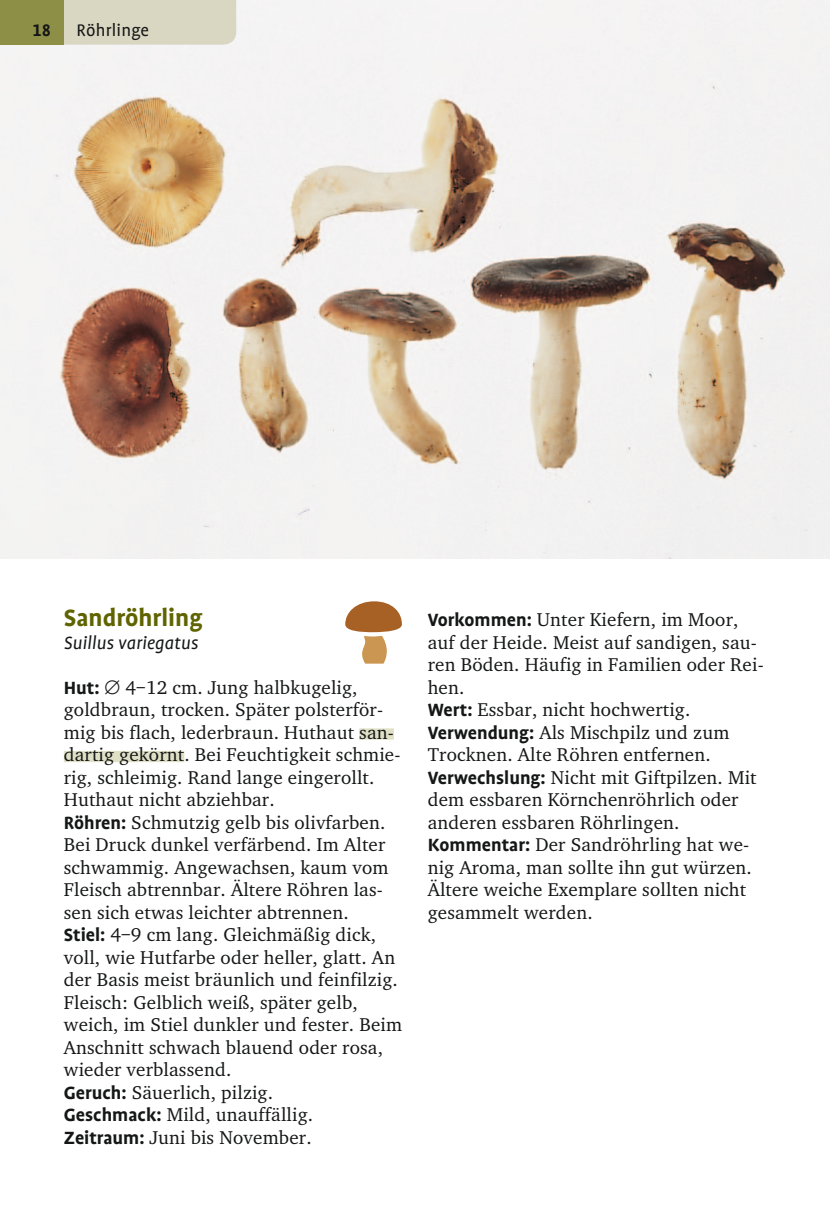
<style>
.page{position:relative;width:830px;height:1212px;background:#fff}
.page>*{position:absolute;margin:0;border:0;box-sizing:border-box;transform-origin:0 0}
.t1{font:700 27px "UV Profile Tab";color:#5f6400}
.t2{font:italic 20.25px "UV Profile Tab";color:#151616}
.t3{font:19.12px/22.5px "UV Charter";letter-spacing:.01em;color:#151616}
.t4{font:19.12px "UV Profile Tab";letter-spacing:.01em;color:#151616}
.t5{font:700 19.12px "UV Profile Tab";color:#151616}
.s1{font-family:"UV Profile Tab";font-weight:700;font-size:20.25px}
</style>
<div class="page">
<img style="left:0;top:0;width:829px;height:558px">
<div style="left:359px;top:728px;width:35px;height:12px;background:#e0e0c6"></div>
<div style="left:64px;top:751px;width:120px;height:11px;background:#e0e0c6"></div>
<svg style="left:345px;top:601px;width:57px;height:63px"></svg>
<div style="left:64px;top:0;width:172px;height:45px;background:#d9d7c2"></div>
<div style="left:0;top:0;width:64px;height:45px;background:#8e8f46"></div>
<p class="t5" style="left:33px;top:20px;width:20px">18</p>
<p class="t4" style="left:77px;top:20px;width:74px">Röhrlinge</p>
<h1 class="t1" style="left:64px;top:603px;width:140px">Sandröhrling</h1>
<p class="t2" style="left:64px;top:632px;width:136px">Suillus variegatus</p>
<p class="t3" style="left:64px;top:675px;width:340px"><span class="s1">Hut:</span> ∅ 4–12 cm. Jung halbkugelig, goldbraun, trocken. Später polsterför&shy;mig bis flach, lederbraun. Huthaut san&shy;dartig gekörnt. Bei Feuchtigkeit schmie&shy;rig, schleimig. Rand lange eingerollt.<br>Huthaut nicht abziehbar.<br><span class="s1">Röhren:</span> Schmutzig gelb bis olivfarben.<br>Bei Druck dunkel verfärbend. Im Alter schwammig. Angewachsen, kaum vom Fleisch abtrennbar. Ältere Röhren las&shy;sen sich etwas leichter abtrennen.<br><span class="s1">Stiel:</span> 4–9 cm lang. Gleichmäßig dick, voll, wie Hutfarbe oder heller, glatt. An der Basis meist bräunlich und feinfilzig.<br>Fleisch: Gelblich weiß, später gelb, weich, im Stiel dunkler und fester. Beim Anschnitt schwach blauend oder rosa, wieder verblassend.<br><span class="s1">Geruch:</span> Säuerlich, pilzig.<br><span class="s1">Geschmack:</span> Mild, unauffällig.<br><span class="s1">Zeitraum:</span> Juni bis November.</p>
<p class="t3" style="left:427px;top:608px;width:337px"><span class="s1">Vorkommen:</span> Unter Kiefern, im Moor, auf der Heide. Meist auf sandigen, sau&shy;ren Böden. Häufig in Familien oder Rei&shy;hen.<br><span class="s1">Wert:</span> Essbar, nicht hochwertig.<br><span class="s1">Verwendung:</span> Als Mischpilz und zum<br>Trocknen. Alte Röhren entfernen.<br><span class="s1">Verwechslung:</span> Nicht mit Giftpilzen. Mit dem essbaren Körnchenröhrlich oder anderen essbaren Röhrlingen.<br><span class="s1">Kommentar:</span> Der Sandröhrling hat we&shy;nig Aroma, man sollte ihn gut würzen.<br>Ältere weiche Exemplare sollten nicht gesammelt werden.</p>
</div>
